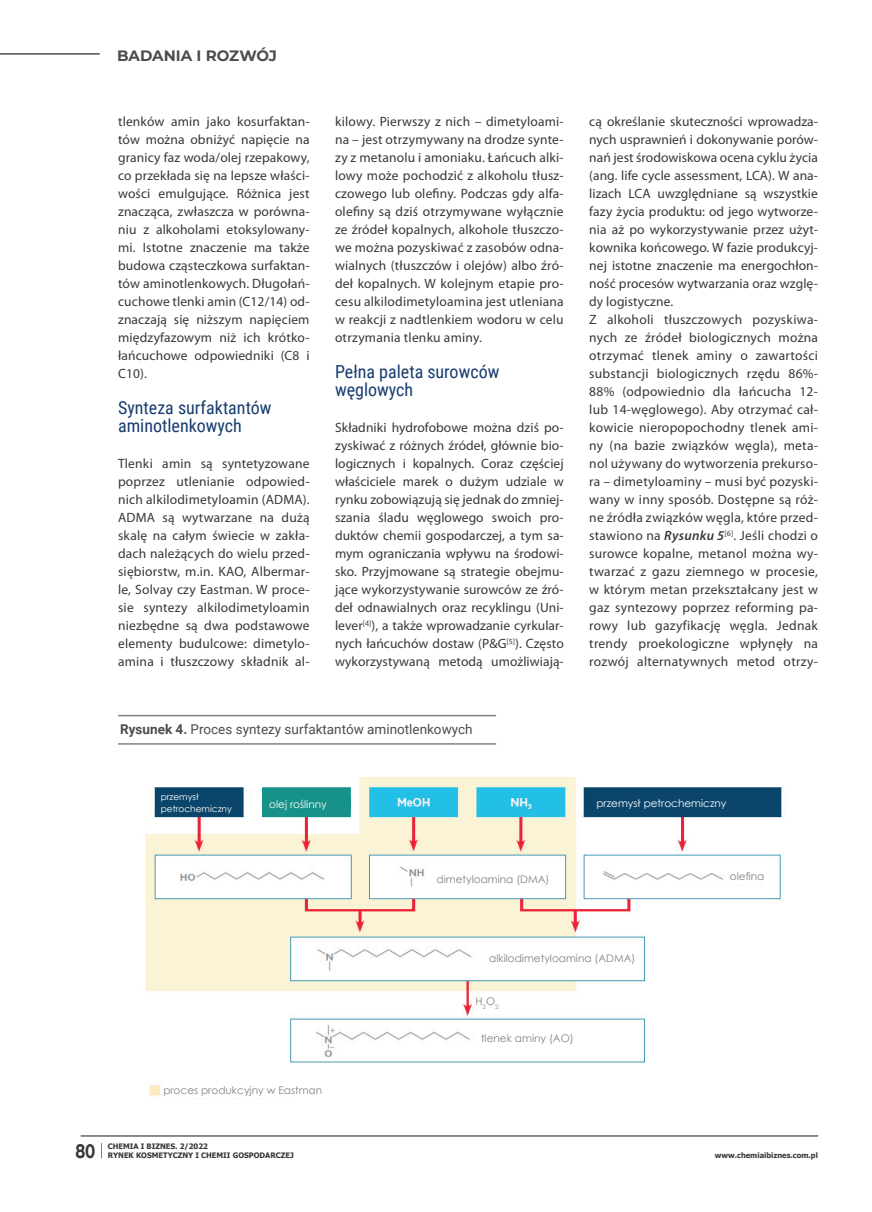
<style>
.page{position:relative;width:872px;height:1212px;background:#fff}
.page>*{position:absolute;margin:0;border:0;box-sizing:border-box;transform-origin:0 0}
.t1{font:700 19.5px "Montserrat";color:#383839;scale:.77 1}
.t2{font:18px/18px "Roboto Condensed";color:#173c6e}
.t3{font:700 15px "Montserrat";color:#4b4c4d}
.t4{font:13.5px/18px "Myriad Pro";letter-spacing:.015em;color:#383839;text-align:justify}
.t5{font:13.5px "Roboto";color:#4b4c4d}
.t6{font:10.5px "Century Gothic";color:#808285}
.t7{font:10.5px "Century Gothic";color:#fff}
.t8{font:9px/11.7px "Century Gothic";color:#fff}
.t9{font:700 7.5px/9px "Tahoma";color:#383839}
.s1{font-weight:700}
.s2{font-weight:600;font-style:italic}
</style>
<div class="page">
<svg style="left:81px;top:1135px;width:737px;height:1px"></svg>
<img style="left:145px;top:778px;width:638px;height:322px">
<hr style="left:118px;top:715px;width:378px;height:1px;background:#808285">
<hr style="left:118px;top:743px;width:378px;height:2px;background:#808285">
<hr style="left:0;top:53px;width:100px;height:2px;background:#4b4c4d">
<div style="left:156px;top:792px;width:86px;height:22px;background:#0b456b"></div>
<div style="left:592px;top:792px;width:179px;height:22px;background:#0b456b"></div>
<div style="left:265px;top:796px;width:85px;height:15px;background:#179289"></div>
<div style="left:432px;top:872px;width:128px;height:14px;background:#fff"></div>
<div style="left:485px;top:951px;width:152px;height:14px;background:#fff"></div>
<div style="left:730px;top:869px;width:37px;height:15px;background:#fff"></div>
<div style="left:481px;top:1031px;width:116px;height:15px;background:#fff"></div>
<div style="left:163px;top:1083px;width:223px;height:14px;background:#fff"></div>
<div style="left:475px;top:994px;width:37px;height:15px;background:#fff"></div>
<p class="t3" style="left:117px;top:45px;width:161px">BADANIA I ROZWÓJ</p>
<p class="t4" style="left:118px;top:112px;width:193px">tlenków amin jako kosurfaktan&shy;tów można obniżyć napięcie na granicy faz woda/olej rzepakowy, co przekłada się na lepsze właści&shy;wości emulgujące. Różnica jest znacząca, zwłaszcza w porówna&shy;niu z alkoholami etoksylowany&shy;mi. Istotne znaczenie ma także budowa cząsteczkowa surfaktan&shy;tów aminotlenkowych. Długołań&shy;cuchowe tlenki amin (C12/14) od&shy;znaczają się niższym napięciem międzyfazowym niż ich krótko&shy;łańcuchowe odpowiedniki (C8 i C10).</p>
<h2 class="t2" style="left:118px;top:398px;width:155px">Synteza surfaktantów aminotlenkowych</h2>
<p class="t4" style="left:118px;top:454px;width:193px">Tlenki amin są syntetyzowane poprzez utlenianie odpowied&shy;nich alkilodimetyloamin (ADMA).<br>ADMA są wytwarzane na dużą skalę na całym świecie w zakła&shy;dach należących do wielu przed&shy;siębiorstw, m.in. KAO, Albermar&shy;le, Solvay czy Eastman. W proce&shy;sie syntezy alkilodimetyloamin niezbędne są dwa podstawowe elementy budulcowe: dimetylo&shy;amina i tłuszczowy składnik al-</p>
<p class="t4" style="left:335px;top:112px;width:230px">kilowy. Pierwszy z nich – dimetyloami&shy;na – jest otrzymywany na drodze synte&shy;zy z metanolu i amoniaku. Łańcuch alki&shy;lowy może pochodzić z alkoholu tłusz&shy;czowego lub olefiny. Podczas gdy alfa&shy;olefiny są dziś otrzymywane wyłącznie ze źródeł kopalnych, alkohole tłuszczo&shy;we można pozyskiwać z zasobów odna&shy;wialnych (tłuszczów i olejów) albo źró&shy;deł kopalnych. W kolejnym etapie pro&shy;cesu alkilodimetyloamina jest utleniana w reakcji z nadtlenkiem wodoru w celu otrzymania tlenku aminy.</p>
<h2 class="t2" style="left:335px;top:362px;width:166px">Pełna paleta surowców węglowych</h2>
<p class="t4" style="left:335px;top:418px;width:230px">Składniki hydrofobowe można dziś po&shy;zyskiwać z różnych źródeł, głównie bio&shy;logicznych i kopalnych. Coraz częściej właściciele marek o dużym udziale w rynku zobowiązują się jednak do zmniej&shy;szania śladu węglowego swoich pro&shy;duktów chemii gospodarczej, a tym sa&shy;mym ograniczania wpływu na środowi&shy;sko. Przyjmowane są strategie obejmu&shy;jące wykorzystywanie surowców ze źró&shy;deł odnawialnych oraz recyklingu (Uni&shy;lever<sup>[4]</sup>), a także wprowadzanie cyrkular&shy;nych łańcuchów dostaw (P&amp;G<sup>[5]</sup>). Często wykorzystywaną metodą umożliwiają-</p>
<p class="t5" style="left:120px;top:719px;width:354px"><span class="s1">Rysunek 4.</span> Proces syntezy surfaktantów aminotlenkowych</p>
<p class="t4" style="left:589px;top:112px;width:230px;text-align:left">cą określanie skuteczności wprowadza&shy;nych usprawnień i dokonywanie porów&shy;nań jest środowiskowa ocena cyklu życia (ang. life cycle assessment, LCA). W ana&shy;lizach LCA uwzględniane są wszystkie fazy życia produktu: od jego wytworze&shy;nia aż po wykorzystywanie przez użyt&shy;kownika końcowego. W fazie produkcyj&shy;nej istotne znaczenie ma energochłon&shy;ność procesów wytwarzania oraz wzglę&shy;dy logistyczne.<br>Z alkoholi tłuszczowych pozyskiwa&shy;nych ze źródeł biologicznych można otrzymać tlenek aminy o zawartości substancji biologicznych rzędu 86%- 88% (odpowiednio dla łańcucha 12- lub 14-węglowego). Aby otrzymać cał&shy;kowicie nieropopochodny tlenek ami&shy;ny (na bazie związków węgla), meta&shy;nol używany do wytworzenia prekurso&shy;ra – dimetyloaminy – musi być pozyski&shy;wany w inny sposób. Dostępne są róż&shy;ne źródła związków węgla, które przed&shy;stawiono na <span class="s2">Rysunku 5</span><sup>[6]</sup>. Jeśli chodzi o surowce kopalne, metanol można wy&shy;twarzać z gazu ziemnego w procesie, w którym metan przekształcany jest w gaz syntezowy poprzez reforming pa&shy;rowy lub gazyfikację węgla. Jednak trendy proekologiczne wpłynęły na rozwój alternatywnych metod otrzy-</p>
<p class="t8" style="left:161px;top:791px;width:73px">przemysł petrochemiczny</p>
<p class="t7" style="left:269px;top:797px;width:59px">olej roślinny</p>
<p class="t7" style="left:596px;top:796px;width:132px">przemysł petrochemiczny</p>
<p class="t6" style="left:163px;top:1083px;width:160px">proces produkcyjny w Eastman</p>
<p class="t6" style="left:436px;top:872px;width:114px">dimetyloamina (DMA)</p>
<p class="t6" style="left:489px;top:951px;width:148px">alkilodimetyloamina (ADMA)</p>
<p class="t6" style="left:475px;top:994px;width:25px">H<sub>2</sub>O<sub>2</sub></p>
<p class="t6" style="left:481px;top:1031px;width:94px">tlenek aminy (AO)</p>
<p class="t6" style="left:730px;top:869px;width:36px">olefina</p>
<h1 class="t1" style="left:75px;top:1137px;width:28px">80</h1>
<p class="t9" style="left:108px;top:1142px;width:188px">CHEMIA I BIZNES. 2/2022<br>RYNEK KOSMETYCZNY I CHEMII GOSPODARCZEJ</p>
<p class="t9" style="left:714px;top:1151px;width:105px">www.chemiaibiznes.com.pl</p>
</div>
